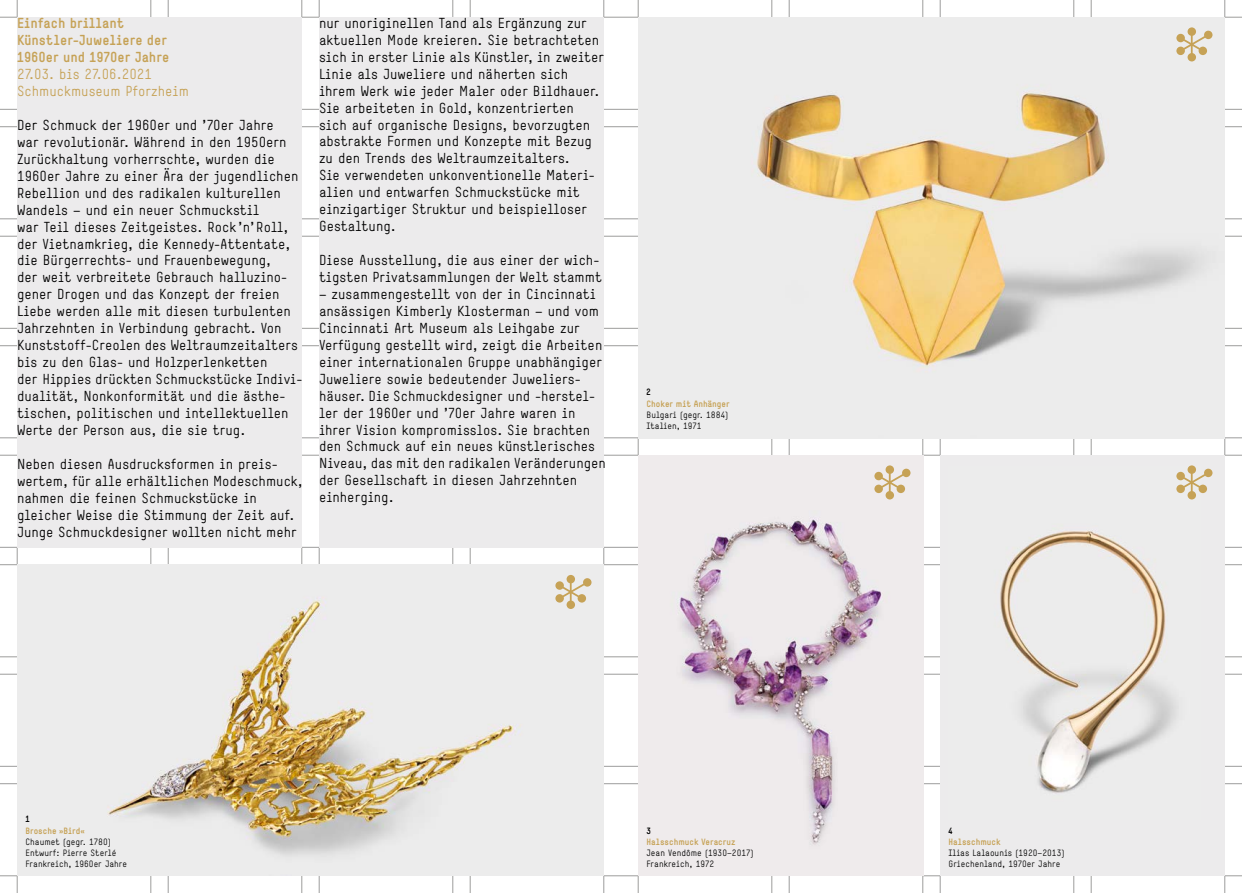
<style>
.page{position:relative;width:1242px;height:893px;background:#fff}
.page>*{position:absolute;margin:0;border:0;box-sizing:border-box;transform-origin:0 0}
.t1{font:14.25px/17px "Neue Simple 05";color:#000}
.t2{font:700 14.25px/17px "Neue Simple 05";color:#c6a256}
.t3{font:14.25px/17px "Neue Simple 05";color:#c6a256}
.t4{font:9px/11.2px "Neue Simple 05";color:#000}
.t5{font:700 9px "Neue Simple 05";color:#c6a256}
.t6{font:700 9px "Neue Simple 05";color:#000}
</style>
<div class="page">
<svg style="left:168px;top:547px;width:1px;height:17px"></svg>
<svg style="left:151px;top:547px;width:1px;height:17px"></svg>
<svg style="left:452px;top:547px;width:1px;height:17px"></svg>
<svg style="left:470px;top:547px;width:1px;height:17px"></svg>
<svg style="left:603px;top:547px;width:1px;height:17px"></svg>
<svg style="left:638px;top:438px;width:1px;height:17px"></svg>
<svg style="left:771px;top:438px;width:1px;height:17px"></svg>
<svg style="left:789px;top:438px;width:1px;height:17px"></svg>
<svg style="left:1073px;top:438px;width:1px;height:17px"></svg>
<svg style="left:1091px;top:438px;width:1px;height:17px"></svg>
<svg style="left:1091px;top:0;width:1px;height:17px"></svg>
<svg style="left:1073px;top:0;width:1px;height:17px"></svg>
<svg style="left:940px;top:0;width:1px;height:17px"></svg>
<svg style="left:922px;top:0;width:1px;height:17px"></svg>
<svg style="left:789px;top:0;width:1px;height:17px"></svg>
<svg style="left:771px;top:0;width:1px;height:17px"></svg>
<svg style="left:638px;top:0;width:1px;height:17px"></svg>
<svg style="left:603px;top:0;width:1px;height:17px"></svg>
<svg style="left:470px;top:0;width:1px;height:17px"></svg>
<svg style="left:452px;top:0;width:1px;height:17px"></svg>
<svg style="left:168px;top:0;width:1px;height:17px"></svg>
<svg style="left:151px;top:0;width:1px;height:17px"></svg>
<svg style="left:151px;top:876px;width:1px;height:17px"></svg>
<svg style="left:168px;top:876px;width:1px;height:17px"></svg>
<svg style="left:301px;top:876px;width:1px;height:17px"></svg>
<svg style="left:319px;top:876px;width:1px;height:17px"></svg>
<svg style="left:452px;top:876px;width:1px;height:17px"></svg>
<svg style="left:470px;top:876px;width:1px;height:17px"></svg>
<svg style="left:603px;top:876px;width:1px;height:17px"></svg>
<svg style="left:638px;top:876px;width:1px;height:17px"></svg>
<svg style="left:771px;top:876px;width:1px;height:17px"></svg>
<svg style="left:789px;top:876px;width:1px;height:17px"></svg>
<svg style="left:1073px;top:876px;width:1px;height:17px"></svg>
<svg style="left:1091px;top:876px;width:1px;height:17px"></svg>
<svg style="left:1224px;top:875px;width:18px;height:18px"></svg>
<svg style="left:1225px;top:783px;width:17px;height:1px"></svg>
<svg style="left:1225px;top:766px;width:17px;height:1px"></svg>
<svg style="left:1225px;top:674px;width:17px;height:1px"></svg>
<svg style="left:1225px;top:657px;width:17px;height:1px"></svg>
<svg style="left:1225px;top:564px;width:17px;height:1px"></svg>
<svg style="left:1225px;top:547px;width:17px;height:1px"></svg>
<svg style="left:1224px;top:438px;width:18px;height:18px"></svg>
<svg style="left:1225px;top:345px;width:17px;height:1px"></svg>
<svg style="left:1225px;top:328px;width:17px;height:1px"></svg>
<svg style="left:1225px;top:236px;width:17px;height:1px"></svg>
<svg style="left:1225px;top:219px;width:17px;height:1px"></svg>
<svg style="left:1225px;top:126px;width:17px;height:1px"></svg>
<svg style="left:1225px;top:109px;width:17px;height:1px"></svg>
<hr style="left:604px;top:875px;width:34px;height:1px;background:#9d9d9c">
<svg style="left:922px;top:438px;width:19px;height:18px"></svg>
<svg style="left:923px;top:547px;width:17px;height:1px"></svg>
<svg style="left:923px;top:564px;width:17px;height:1px"></svg>
<svg style="left:923px;top:657px;width:17px;height:1px"></svg>
<svg style="left:923px;top:674px;width:17px;height:1px"></svg>
<svg style="left:923px;top:766px;width:17px;height:1px"></svg>
<svg style="left:923px;top:783px;width:17px;height:1px"></svg>
<svg style="left:922px;top:875px;width:19px;height:18px"></svg>
<hr style="left:604px;top:783px;width:34px;height:1px;background:#9d9d9c">
<hr style="left:604px;top:766px;width:34px;height:1px;background:#9d9d9c">
<hr style="left:604px;top:674px;width:34px;height:1px;background:#9d9d9c">
<hr style="left:604px;top:657px;width:34px;height:1px;background:#9d9d9c">
<hr style="left:604px;top:564px;width:34px;height:1px;background:#9d9d9c">
<hr style="left:604px;top:547px;width:34px;height:1px;background:#9d9d9c">
<hr style="left:604px;top:455px;width:34px;height:1px;background:#9d9d9c">
<hr style="left:604px;top:438px;width:34px;height:1px;background:#9d9d9c">
<hr style="left:604px;top:345px;width:34px;height:1px;background:#9d9d9c">
<hr style="left:604px;top:328px;width:34px;height:1px;background:#9d9d9c">
<hr style="left:604px;top:236px;width:34px;height:1px;background:#9d9d9c">
<hr style="left:604px;top:219px;width:34px;height:1px;background:#9d9d9c">
<hr style="left:604px;top:126px;width:34px;height:1px;background:#9d9d9c">
<hr style="left:604px;top:109px;width:34px;height:1px;background:#9d9d9c">
<svg style="left:0;top:875px;width:18px;height:18px"></svg>
<svg style="left:0;top:783px;width:17px;height:1px"></svg>
<svg style="left:0;top:766px;width:17px;height:1px"></svg>
<svg style="left:0;top:674px;width:17px;height:1px"></svg>
<svg style="left:0;top:657px;width:17px;height:1px"></svg>
<svg style="left:0;top:547px;width:18px;height:18px"></svg>
<svg style="left:0;top:455px;width:17px;height:1px"></svg>
<svg style="left:0;top:438px;width:17px;height:1px"></svg>
<svg style="left:0;top:345px;width:17px;height:1px"></svg>
<svg style="left:0;top:328px;width:17px;height:1px"></svg>
<svg style="left:0;top:236px;width:17px;height:1px"></svg>
<svg style="left:0;top:219px;width:17px;height:1px"></svg>
<svg style="left:0;top:126px;width:17px;height:1px"></svg>
<svg style="left:0;top:109px;width:17px;height:1px"></svg>
<svg style="left:0;top:0;width:18px;height:18px"></svg>
<svg style="left:301px;top:0;width:19px;height:18px"></svg>
<svg style="left:302px;top:109px;width:17px;height:1px"></svg>
<svg style="left:302px;top:126px;width:17px;height:1px"></svg>
<svg style="left:302px;top:219px;width:17px;height:1px"></svg>
<svg style="left:302px;top:236px;width:17px;height:1px"></svg>
<svg style="left:302px;top:328px;width:17px;height:1px"></svg>
<svg style="left:302px;top:345px;width:17px;height:1px"></svg>
<svg style="left:302px;top:438px;width:17px;height:1px"></svg>
<svg style="left:302px;top:455px;width:17px;height:1px"></svg>
<svg style="left:301px;top:547px;width:19px;height:17px"></svg>
<hr style="left:604px;top:17px;width:34px;height:1px;background:#9d9d9c">
<svg style="left:1224px;top:0;width:18px;height:18px"></svg>
<div style="left:17px;top:17px;width:285px;height:530px;background:#ecebec"></div>
<div style="left:319px;top:17px;width:285px;height:530px;background:#ecebec"></div>
<div style="left:940px;top:455px;width:285px;height:421px;background:#ecebec"></div>
<img style="left:638px;top:17px;width:587px;height:421px">
<img style="left:17px;top:564px;width:587px;height:312px">
<img style="left:638px;top:455px;width:285px;height:421px">
<img style="left:1000px;top:499px;width:194px;height:294px">
<svg style="left:555px;top:575px;width:36px;height:34px"></svg>
<svg style="left:1176px;top:27px;width:36px;height:34px"></svg>
<svg style="left:1176px;top:465px;width:36px;height:34px"></svg>
<svg style="left:874px;top:465px;width:36px;height:34px"></svg>
<p class="t2" style="left:17px;top:15px;width:154px">Einfach brillant<br>Künstler-Juweliere der<br>1960er und 1970er Jahre</p>
<p class="t3" style="left:17px;top:66px;width:173px">27.03. bis 27.06.2021<br>Schmuckmuseum Pforzheim</p>
<p class="t1" style="left:17px;top:116px;width:285px">Der Schmuck der 1960er und ’70er Jahre<br>war revolutionär. Während in den 1950ern Zurückhaltung vorherrschte, wurden die 1960er Jahre zu einer Ära der jugendlichen Rebellion und des radikalen kulturellen Wandels – und ein neuer Schmuckstil<br>war Teil dieses Zeitgeistes. Rock ’n’Roll, der Vietnamkrieg, die Kennedy-Attentate, die Bürgerrechts- und Frauenbewegung,<br>der weit verbreitete Gebrauch halluzino&shy;gener Drogen und das Konzept der freien Liebe werden alle mit diesen turbulenten Jahrzehnten in Verbindung gebracht. Von Kunststoff-Creolen des Weltraumzeitalters bis zu den Glas- und Holzperlenketten<br>der Hippies drückten Schmuckstücke Indivi&shy;dualität, Nonkonformität und die ästhe&shy;tischen, politischen und intellektuellen Werte der Person aus, die sie trug.</p>
<p class="t1" style="left:17px;top:455px;width:287px">Neben diesen Ausdrucksformen in preis&shy;wertem, für alle erhältlichen Modeschmuck, nahmen die feinen Schmuckstücke in gleicher Weise die Stimmung der Zeit auf.<br>Junge Schmuckdesigner wollten nicht mehr</p>
<p class="t1" style="left:319px;top:14px;width:287px">nur unoriginellen Tand als Ergänzung zur aktuellen Mode kreieren. Sie betrachteten sich in erster Linie als Künstler, in zweiter Linie als Juweliere und näherten sich ihrem Werk wie jeder Maler oder Bildhauer.<br>Sie arbeiteten in Gold, konzentrierten sich auf organische Designs, bevorzugten abstrakte Formen und Konzepte mit Bezug zu den Trends des Weltraumzeitalters.<br>Sie verwendeten unkonventionelle Materi&shy;alien und entwarfen Schmuckstücke mit einzigartiger Struktur und beispielloser Gestaltung.</p>
<p class="t1" style="left:319px;top:252px;width:284px">Diese Ausstellung, die aus einer der wich&shy;tigsten Privatsammlungen der Welt stammt</p>
<p class="t1" style="left:319px;top:286px;width:288px">– zusammengestellt von der in Cincinnati ansässigen Kimberly Klosterman – und vom Cincinnati Art Museum als Leihgabe zur Verfügung gestellt wird, zeigt die Arbeiten einer internationalen Gruppe unabhängiger Juweliere sowie bedeutender Juweliers&shy;häuser. Die Schmuckdesigner und -herstel&shy;ler der 1960er und ’70er Jahre waren in ihrer Vision kompromisslos. Sie brachten den Schmuck auf ein neues künstlerisches Niveau, das mit den radikalen Veränderungen der Gesellschaft in diesen Jahrzehnten einherging.</p>
<p class="t6" style="left:646px;top:387px;width:6px">2</p>
<p class="t5" style="left:646px;top:398px;width:85px">Choker mit Anhänger</p>
<p class="t4" style="left:646px;top:409px;width:83px">Bulgari (gegr. 1884)<br>Italien, 1971</p>
<p class="t6" style="left:26px;top:814px;width:6px">1</p>
<p class="t5" style="left:26px;top:825px;width:61px">Brosche »Bird«</p>
<p class="t4" style="left:26px;top:836px;width:103px">Chaumet (gegr. 1780)<br>Entwurf: Pierre Sterlé<br>Frankreich, 1960er Jahre</p>
<p class="t6" style="left:646px;top:825px;width:6px">3</p>
<p class="t5" style="left:646px;top:836px;width:90px">Halsschmuck Veracruz</p>
<p class="t4" style="left:646px;top:847px;width:109px">Jean Vendôme (1930–2017)<br>Frankreich, 1972</p>
<p class="t6" style="left:948px;top:825px;width:6px">4</p>
<p class="t5" style="left:948px;top:836px;width:54px">Halsschmuck</p>
<p class="t4" style="left:948px;top:847px;width:118px">Ilias Lalaounis (1920–2013)<br>Griechenland, 1970er Jahre</p>
</div>
